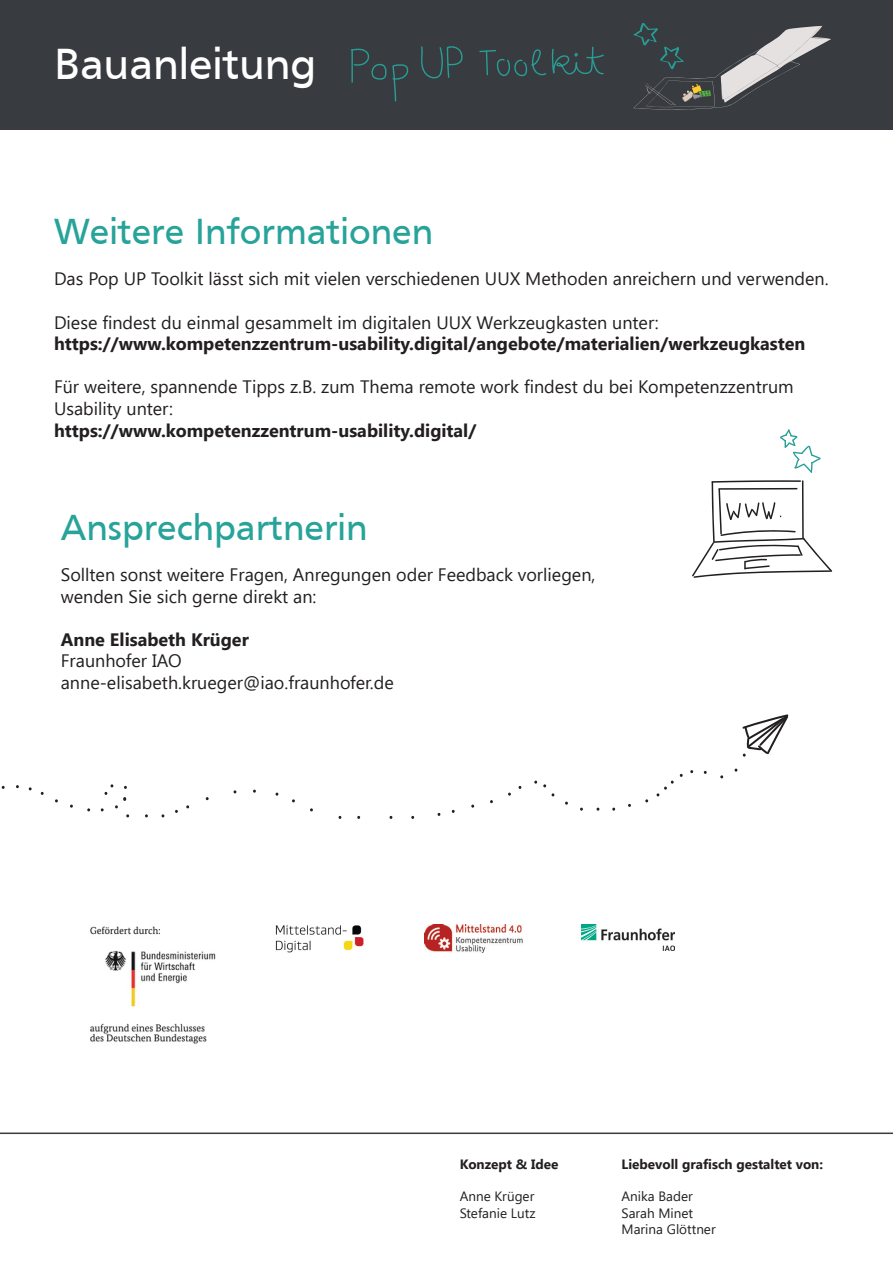
<style>
.page{position:relative;width:893px;height:1263px;background:#fff}
.page>*{position:absolute;margin:0;border:0;box-sizing:border-box;transform-origin:0 0}
.t1{font:45px "Frutiger";color:#fff}
.t2{font:37.5px "Frutiger";color:#27a399}
.t3{font:18px/21.6px "Segoe UI";color:#231f20}
.t4{font:700 18px "Segoe UI";color:#231f20}
.t5{font:13.5px "Segoe UI";color:#231f20}
.t6{font:700 13.5px "Segoe UI";color:#231f20}
</style>
<div class="page">
<div style="left:0;top:0;width:893px;height:130px;background:#383b3f"></div>
<svg style="left:351px;top:48px;width:58px;height:54px"></svg>
<svg style="left:421px;top:46px;width:42px;height:33px"></svg>
<svg style="left:479px;top:46px;width:125px;height:31px"></svg>
<svg style="left:633px;top:23px;width:198px;height:87px"></svg>
<svg style="left:780px;top:429px;width:41px;height:44px"></svg>
<svg style="left:692px;top:480px;width:141px;height:98px"></svg>
<img style="left:90px;top:926px;width:126px;height:118px">
<img style="left:275px;top:925px;width:89px;height:28px">
<img style="left:425px;top:925px;width:98px;height:27px">
<img style="left:581px;top:925px;width:94px;height:25px">
<hr style="left:0;top:1132px;width:893px;height:2px;background:#383b3f">
<svg style="left:100px;top:784px;width:30px;height:33px"></svg>
<svg style="left:338px;top:816px;width:4px;height:3px"></svg>
<svg style="left:389px;top:816px;width:4px;height:3px"></svg>
<svg style="left:437px;top:813px;width:4px;height:3px"></svg>
<svg style="left:518px;top:786px;width:4px;height:3px"></svg>
<svg style="left:534px;top:781px;width:13px;height:6px"></svg>
<svg style="left:656px;top:774px;width:27px;height:22px"></svg>
<svg style="left:742px;top:714px;width:47px;height:43px"></svg>
<p class="t1" style="left:54px;top:38px;width:264px">Bauanleitung</p>
<p class="t2" style="left:54px;top:210px;width:381px">Weitere Informationen</p>
<p class="t3" style="left:54px;top:268px;width:776px">Das Pop UP Toolkit lässt sich mit vielen verschiedenen UUX Methoden anreichern und verwenden.</p>
<p class="t3" style="left:54px;top:312px;width:606px">Diese findest du einmal gesammelt im digitalen UUX Werkzeugkasten unter:</p>
<p class="t4" style="left:54px;top:334px;width:753px">https://www.kompetenzzentrum-usability.digital/angebote/materialien/werkzeugkasten</p>
<p class="t3" style="left:54px;top:376px;width:741px">Für weitere, spannende Tipps z.B. zum Thema remote work findest du bei Kompetenzzentrum<br>Usability unter:</p>
<p class="t4" style="left:54px;top:420px;width:424px">https://www.kompetenzzentrum-usability.digital/</p>
<p class="t2" style="left:61px;top:506px;width:308px">Ansprechpartnerin</p>
<p class="t3" style="left:61px;top:564px;width:536px">Sollten sonst weitere Fragen, Anregungen oder Feedback vorliegen,</p>
<p class="t3" style="left:61px;top:585px;width:257px">wenden Sie sich gerne direkt an:</p>
<p class="t4" style="left:61px;top:629px;width:190px">Anne Elisabeth Krüger</p>
<p class="t3" style="left:61px;top:650px;width:122px">Fraunhofer IAO</p>
<p class="t3" style="left:61px;top:672px;width:335px">anne-elisabeth.krueger@iao.fraunhofer.de</p>
<p class="t6" style="left:460px;top:1156px;width:100px">Konzept &amp; Idee</p>
<p class="t5" style="left:460px;top:1189px;width:76px">Anne Krüger</p>
<p class="t5" style="left:460px;top:1205px;width:77px">Stefanie Lutz</p>
<p class="t6" style="left:622px;top:1156px;width:203px">Liebevoll grafisch gestaltet von:</p>
<p class="t5" style="left:622px;top:1189px;width:73px">Anika Bader</p>
<p class="t5" style="left:622px;top:1205px;width:73px">Sarah Minet</p>
<p class="t5" style="left:622px;top:1221px;width:96px">Marina Glöttner</p>
</div>
